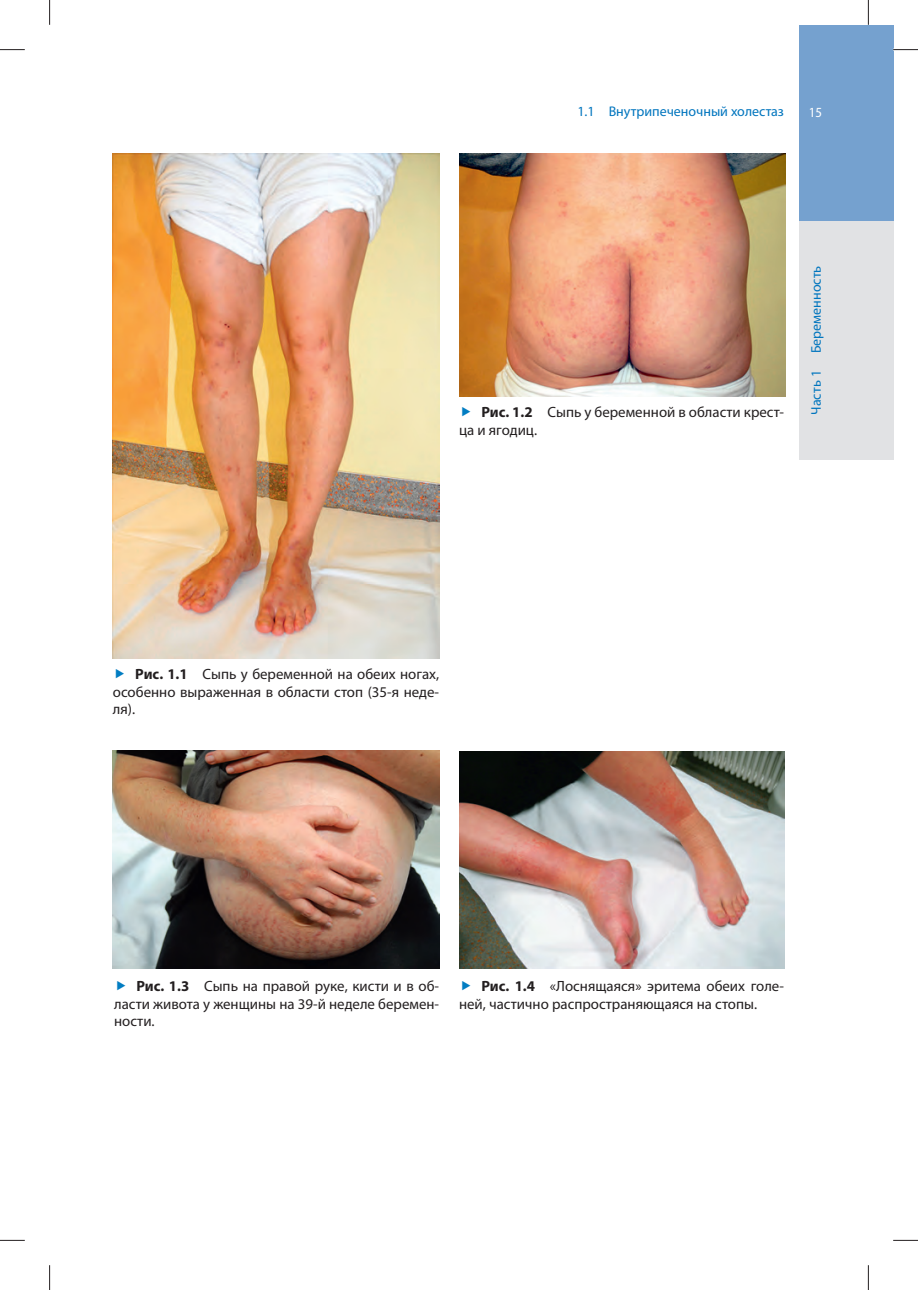
<style>
.page{position:relative;width:918px;height:1290px;background:#fff}
.page>*{position:absolute;margin:0;border:0;box-sizing:border-box;transform-origin:0 0}
.t1{font:14.88px/17.5px "Myriad Pro";color:#231f20;text-align:justify}
.t2{font:14px "Myriad Pro";color:#0075be}
.t3{font:semi-condensed 14px "Myriad Pro";color:#fff}
.s1{font-weight:700}
</style>
<div class="page">
<div style="left:799px;top:25px;width:94px;height:196px;background:#75a1cf"></div>
<div style="left:799px;top:221px;width:94px;height:238px;background:#e1e2e4"></div>
<img style="left:113px;top:154px;width:326px;height:504px">
<img style="left:459px;top:154px;width:326px;height:242px">
<img style="left:113px;top:751px;width:326px;height:218px">
<img style="left:459px;top:751px;width:325px;height:218px">
<svg style="left:0;top:49px;width:25px;height:1px"></svg>
<svg style="left:893px;top:49px;width:25px;height:1px"></svg>
<svg style="left:0;top:1240px;width:25px;height:1px"></svg>
<svg style="left:893px;top:1240px;width:25px;height:1px"></svg>
<svg style="left:49px;top:0;width:1px;height:25px"></svg>
<svg style="left:49px;top:1265px;width:1px;height:25px"></svg>
<svg style="left:868px;top:0;width:1px;height:25px"></svg>
<svg style="left:868px;top:1265px;width:1px;height:25px"></svg>
<p class="t2" style="left:577px;top:106px;width:208px">1.1 Внутрипеченочный холестаз</p>
<p class="t3" style="left:809px;top:104px;width:15px">15</p>
<p class="t1" style="left:459px;top:405px;width:326px;text-indent:22px"><span class="s1">Рис. 1.2</span> Сыпь у беременной в области крест&shy;ца и ягодиц.</p>
<p class="t2" style="left:810px;top:415px;width:151px;rotate:-90deg">Часть 1 Беременность</p>
<p class="t1" style="left:113px;top:667px;width:328px;text-indent:22px"><span class="s1">Рис. 1.1</span> Сыпь у беременной на обеих ногах, особенно выраженная в области стоп (35-я неде&shy;ля).</p>
<p class="t1" style="left:114px;top:978px;width:326px;text-indent:22px"><span class="s1">Рис. 1.3</span> Сыпь на правой руке, кисти и в об&shy;ласти живота у женщины на 39-й неделе беремен&shy;ности.</p>
<p class="t1" style="left:459px;top:978px;width:326px;text-indent:22px"><span class="s1">Рис. 1.4</span> «Лоснящаяся» эритема обеих голе&shy;ней, частично распространяющаяся на стопы.</p>
</div>
